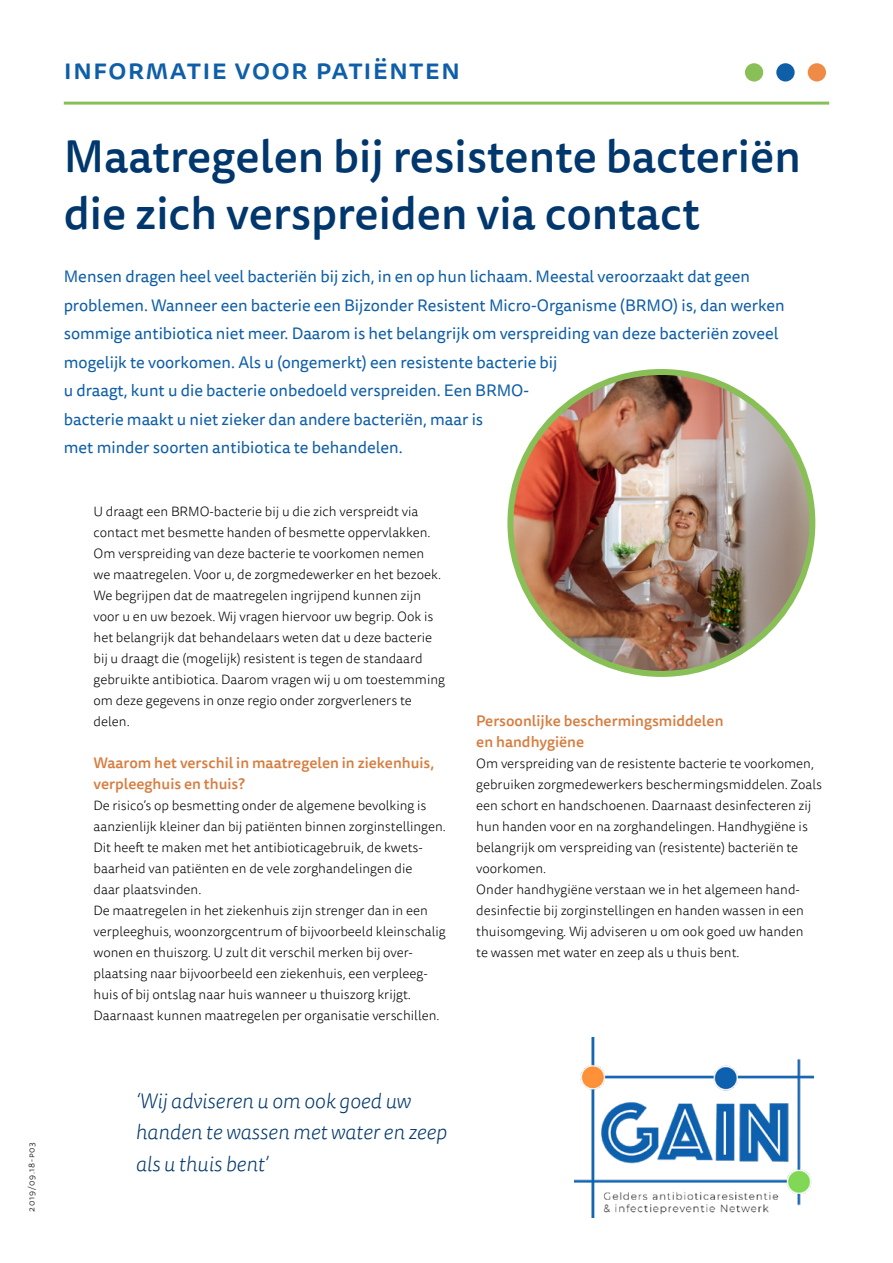
<style>
.page{position:relative;width:893px;height:1263px;background:#fff}
.page>*{position:absolute;margin:0;border:0;box-sizing:border-box;transform-origin:0 0}
.t1{font:500 45px/57px "Tisa Sans Pro";color:#01376d}
.t2{font:500 28.5px "Tisa Sans Pro";letter-spacing:.04em;color:#0e5ea8}
.t3{font:italic 300 21px/31.5px "Tisa Sans Pro";color:#01376d}
.t4{font:16.5px/28.5px "Tisa Sans Pro";color:#0e5ea8}
.t5{font:500 15px/21px "Tisa Sans Pro";color:#d67d3f}
.t6{font:300 13.5px/21px "Tisa Sans Pro";color:#000}
.t7{font:300 9px "Tisa Sans Pro";letter-spacing:.08em;color:#000}
</style>
<div class="page">
<img style="left:575px;top:1037px;width:239px;height:180px">
<hr style="left:64px;top:102px;width:765px;height:3px;background:#89bf57">
<div style="left:808px;top:63px;width:18px;height:19px;background:#f08b47;border-radius:50%"></div>
<div style="left:776px;top:63px;width:19px;height:19px;background:#0e5ea8;border-radius:50%"></div>
<div style="left:745px;top:63px;width:18px;height:19px;background:#89bf57;border-radius:50%"></div>
<img style="left:510px;top:372px;width:302px;height:302px;border-radius:149px">
<p class="t7" style="left:26px;top:1212px;width:71px;rotate:-90deg">2019/09.18-p03</p>
<h2 class="t2" style="left:64px;top:49px;width:398px">informatie voor patiënten</h2>
<h1 class="t1" style="left:64px;top:129px;width:739px">Maatregelen bij resistente bacteriën die zich verspreiden via contact</h1>
<p class="t4" style="left:64px;top:262px;width:722px">Mensen dragen heel veel bacteriën bij zich, in en op hun lichaam. Meestal veroorzaakt dat geen problemen. Wanneer een bacterie een Bijzonder Resistent Micro-Organisme (BRMO) is, dan werken sommige antibiotica niet meer. Daarom is het belangrijk om verspreiding van deze bacteriën zoveel mogelijk te voorkomen. Als u (ongemerkt) een resistente bacterie bij<br>u draagt, kunt u die bacterie onbedoeld verspreiden. Een BRMO-<br>bacterie maakt u niet zieker dan andere bacteriën, maar is<br>met minder soorten antibiotica te behandelen.</p>
<p class="t6" style="left:94px;top:501px;width:353px">U draagt een BRMO-bacterie bij u die zich verspreidt via contact met besmette handen of besmette oppervlakken.<br>Om verspreiding van deze bacterie te voorkomen nemen<br>we maatregelen. Voor u, de zorgmedewerker en het bezoek.<br>We begrijpen dat de maatregelen ingrijpend kunnen zijn voor u en uw bezoek. Wij vragen hiervoor uw begrip. Ook is het belangrijk dat behandelaars weten dat u deze bacterie bij u draagt die (mogelijk) resistent is tegen de standaard gebruikte antibiotica. Daarom vragen wij u om toestemming om deze gegevens in onze regio onder zorgverleners te delen.</p>
<p class="t5" style="left:94px;top:753px;width:342px">Waarom het verschil in maatregelen in ziekenhuis, verpleeghuis en thuis?</p>
<p class="t6" style="left:94px;top:795px;width:354px">De risico’s op besmetting onder de algemene bevolking is aanzienlijk kleiner dan bij patiënten binnen zorginstellingen.<br>Dit heeft te maken met het antibioticagebruik, de kwets&shy;baarheid van patiënten en de vele zorghandelingen die<br>daar plaatsvinden.<br>De maatregelen in het ziekenhuis zijn strenger dan in een verpleeghuis, woonzorgcentrum of bijvoorbeeld kleinschalig wonen en thuiszorg. U zult dit verschil merken bij over&shy;plaatsing naar bijvoorbeeld een ziekenhuis, een verpleeg&shy;huis of bij ontslag naar huis wanneer u thuiszorg krijgt.<br>Daarnaast kunnen maatregelen per organisatie verschillen.</p>
<h3 class="t3" style="left:135px;top:1085px;width:313px">‘Wij adviseren u om ook goed uw handen te wassen met water en zeep als u thuis bent’</h3>
<p class="t5" style="left:476px;top:711px;width:249px">Persoonlijke beschermingsmiddelen en handhygiëne</p>
<p class="t6" style="left:476px;top:753px;width:347px">Om verspreiding van de resistente bacterie te voorkomen, gebruiken zorgmedewerkers beschermingsmiddelen. Zoals een schort en handschoenen. Daarnaast desinfecteren zij hun handen voor en na zorghandelingen. Handhygiëne is belangrijk om verspreiding van (resistente) bacteriën te voorkomen.<br>Onder handhygiëne verstaan we in het algemeen hand&shy;desinfectie bij zorginstellingen en handen wassen in een thuisomgeving. Wij adviseren u om ook goed uw handen<br>te wassen met water en zeep als u thuis bent.</p>
</div>
